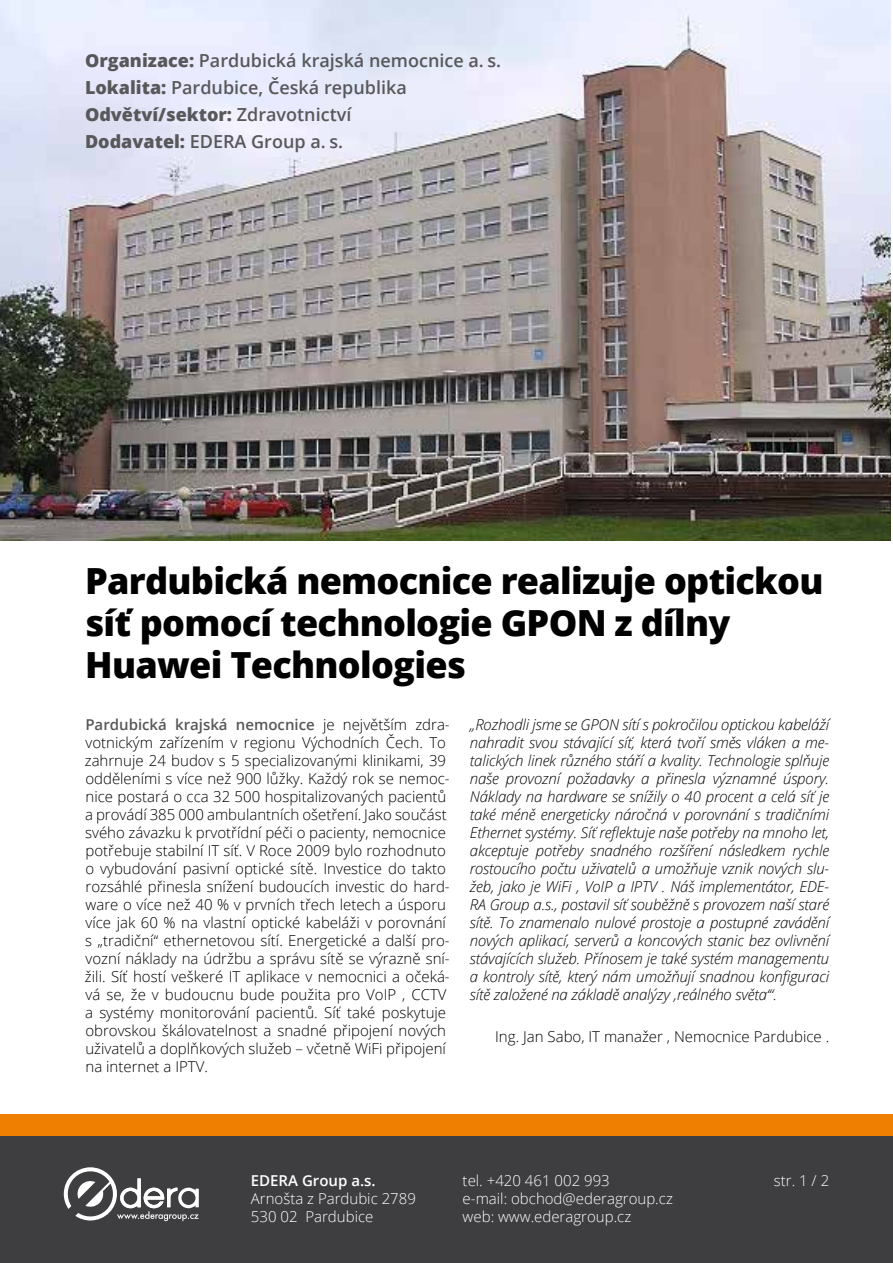
<style>
.page{position:relative;width:893px;height:1263px;background:#fff}
.page>*{position:absolute;margin:0;border:0;box-sizing:border-box;transform-origin:0 0}
.t1{font:800 36px/42px "Open Sans";letter-spacing:-.02em;color:#000}
.t2{font:600 18px/27px "Open Sans";color:#58585a}
.t3{font:300 15px/18px "Open Sans";color:#000}
.t4{font:italic 300 15px/18px "Open Sans";letter-spacing:-.01em;color:#000;text-align:justify}
.t5{font:300 15px/18px "Open Sans";color:#fff}
.t6{font:600 15px "Open Sans";color:#fff}
.s1{font-weight:800}
.s2{font-weight:600;color:#58585a}
</style>
<div class="page">
<div style="left:0;top:1135px;width:893px;height:128px;background:#3e3d40"></div>
<div style="left:0;top:1114px;width:893px;height:21px;background:#ee7f00"></div>
<svg style="left:64px;top:1167px;width:135px;height:54px"></svg>
<img style="left:0;top:0;width:891px;height:540px">
<p class="t2" style="left:85px;top:47px;width:418px"><span class="s1">Organizace:</span> Pardubická krajská nemocnice a. s.<br><span class="s1">Lokalita:</span> Pardubice, Česká republika <span class="s1">Odvětví/sektor:</span> Zdravotnictví<br><span class="s1">Dodavatel:</span> EDERA Group a. s.</p>
<h1 class="t1" style="left:85px;top:558px;width:740px">Pardubická nemocnice realizuje optickou síť pomocí technologie GPON z dílny<br>Huawei Technologies</h1>
<p class="t3" style="left:85px;top:715px;width:367px"><span class="s2">Pardubická krajská nemocnice</span> je největším zdra&shy;votnickým zařízením v regionu Východních Čech. To zahrnuje 24 budov s 5 specializovanými klinikami, 39 odděleními s více než 900 lůžky. Každý rok se nemoc&shy;nice postará o cca 32 500 hospitalizovaných pacientů a provádí 385 000 ambulantních ošetření. Jako součást svého závazku k prvotřídní péči o pacienty, nemocnice potřebuje stabilní IT síť. V Roce 2009 bylo rozhodnuto o vybudování pasivní optické sítě. Investice do takto rozsáhlé přinesla snížení budoucích investic do hard&shy;ware o více než 40 % v prvních třech letech a úsporu více jak 60 % na vlastní optické kabeláži v porovnání s „tradiční“ ethernetovou sítí. Energetické a další pro&shy;vozní náklady na údržbu a správu sítě se výrazně sní&shy;žili. Síť hostí veškeré IT aplikace v nemocnici a očeká&shy;vá se, že v budoucnu bude použita pro VoIP , CCTV a systémy monitorování pacientů. Síť také poskytuje obrovskou škálovatelnost a snadné připojení nových uživatelů a doplňkových služeb – včetně WiFi připojení na internet a IPTV.</p>
<p class="t4" style="left:470px;top:715px;width:361px">„Rozhodli jsme se GPON sítí s pokročilou optickou kabeláží nahradit svou stávající síť, která tvoří směs vláken a me&shy;talických linek různého stáří a kvality. Technologie splňuje naše provozní požadavky a přinesla významné úspory.<br>Náklady na hardware se snížily o 40 procent a celá síť je také méně energeticky náročná v porovnání s tradičními Ethernet systémy. Síť reflektuje naše potřeby na mnoho let, akceptuje potřeby snadného rozšíření následkem rychle rostoucího počtu uživatelů a umožňuje vznik nových slu&shy;žeb, jako je WiFi , VoIP a IPTV . Náš implementátor, EDE-RA Group a.s., postavil síť souběžně s provozem naší staré sítě. To znamenalo nulové prostoje a postupné zavádění nových aplikací, serverů a koncových stanic bez ovlivnění stávajících služeb. Přínosem je také systém managementu a kontroly sítě, který nám umožňují snadnou konfiguraci sítě založené na základě analýzy ‚reálného světa‘“.</p>
<p class="t3" style="left:495px;top:1027px;width:336px">Ing. Jan Sabo, IT manažer , Nemocnice Pardubice .</p>
<p class="t6" style="left:251px;top:1170px;width:126px">EDERA Group a.s.</p>
<p class="t5" style="left:251px;top:1189px;width:167px">Arnošta z Pardubic 2789<br>530 02 Pardubice</p>
<p class="t5" style="left:463px;top:1171px;width:212px">tel. +420 461 002 993<br>e-mail: obchod@ederagroup.cz web: www.ederagroup.cz</p>
<p class="t5" style="left:774px;top:1171px;width:57px">str. 1 / 2</p>
</div>
